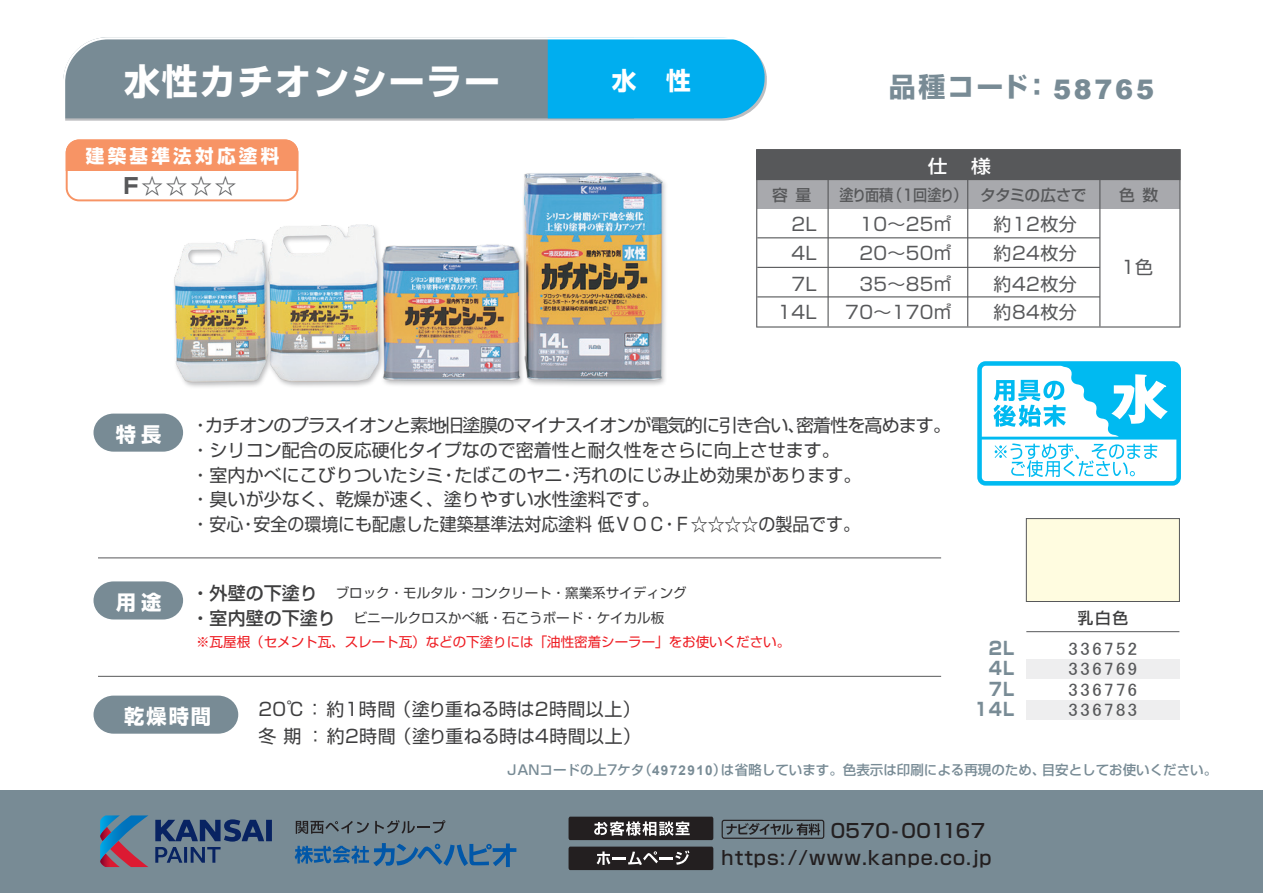
<style>
.page{position:relative;width:1263px;height:893px;background:#fff}
.page>*{position:absolute;margin:0;border:0;box-sizing:border-box;transform-origin:0 0}
.t1{font:700 36px "Shin Go Pro";letter-spacing:.05em;color:#fff}
.t2{font:700 27px "Shin Go Pro";letter-spacing:.07em;color:#788b95}
.t3{font:700 24.75px "Shin Go Pro";color:#fff}
.t4{font:700 21.45px "Shin Go Pro";color:#57585a}
.t5{font:700 20.25px "Shin Go Pro";letter-spacing:.1em;color:#fff}
.t6{font:500 19.05px/27.2px "Shin Go Pro";letter-spacing:.06em;color:#231f20}
.t7{font:700 18.45px "Shin Go Pro";letter-spacing:.18em;color:#fff}
.t8{font:18px/24.8px "Shin Go Pro";color:#3e3e3f}
.t9{font:18px "Shin Go Pro";letter-spacing:.025em;color:#57585a}
.t10{font:18px/27px "Shin Go Pro";letter-spacing:.025em;color:#3e3e3f}
.t11{font:18px/20.2px "MS P Gothic";letter-spacing:.1em;color:#57585a;text-align:justify;scale:1.1 1}
.t12{font:700 18px/20.2px "Shin Go Pro";letter-spacing:.075em;color:#788b95;text-align:right;scale:.9 1}
.t13{font:500 18px "Shin Go Pro";color:#fff;scale:1.1 1}
.t14{font:500 15.75px "Shin Go Pro";letter-spacing:-.05em;color:#57585a;scale:.9 1}
.t15{font:500 15.75px "Shin Go Pro";letter-spacing:-.05em;color:#57585a}
.t16{font:500 15.75px "Shin Go Pro";color:#3e3e3f}
.t17{font:13.5px/24.8px "Shin Go Pro";color:#3e3e3f}
.t18{font:500 13.5px "Shin Go Pro";color:#788b95}
.t19{font:13.5px "Shin Go Pro";color:#ee1d23}
.s1{font-family:"Arial";font-weight:900}
.s2{font-weight:500;font-size:18px}
.s3{font-family:"Arial";font-weight:700}
</style>
<div class="page">
<div style="left:0;top:791px;width:1263px;height:102px;background:#788b95"></div>
<svg style="left:296px;top:821px;width:73px;height:13px"></svg>
<svg style="left:375px;top:820px;width:70px;height:14px"></svg>
<svg style="left:295px;top:843px;width:221px;height:24px"></svg>
<svg style="left:155px;top:819px;width:117px;height:44px"></svg>
<svg style="left:100px;top:815px;width:48px;height:52px"></svg>
<div style="left:722px;top:820px;width:102px;height:19px;border:1px solid #231f20;border-radius:2px"></div>
<svg style="left:726px;top:823px;width:94px;height:12px"></svg>
<svg style="left:568px;top:817px;width:145px;height:23px;background:#504d4e"></svg>
<svg style="left:568px;top:847px;width:145px;height:23px;background:#393637"></svg>
<hr style="left:98px;top:558px;width:843px;height:1px;background:#57585a">
<hr style="left:98px;top:676px;width:843px;height:1px;background:#57585a">
<svg style="left:94px;top:696px;width:144px;height:38px;background:#80929b"></svg>
<svg style="left:94px;top:414px;width:89px;height:38px;background:#85969f"></svg>
<svg style="left:94px;top:581px;width:89px;height:38px;background:#85969f"></svg>
<svg style="left:756px;top:149px;width:424px;height:179px"></svg>
<div style="left:1026px;top:659px;width:153px;height:20px;background:#eeeeef"></div>
<div style="left:1026px;top:700px;width:153px;height:20px;background:#eeeeef"></div>
<div style="left:1026px;top:518px;width:154px;height:84px;background:#fffce0;border:1px solid #57585a"></div>
<hr style="left:1026px;top:631px;width:153px;height:1px;background:#57585a">
<img style="left:170px;top:165px;width:496px;height:222px">
<svg style="left:63px;top:37px;width:704px;height:84px;background:#5f9cb4"></svg>
<div style="left:977px;top:361px;width:204px;height:125px;border:5px solid #00baf1;border-radius:6px"></div>
<hr style="left:980px;top:437px;width:198px;height:3px;background:#00baf1">
<svg style="left:993px;top:363px;width:187px;height:114px"></svg>
<svg style="left:66px;top:139px;width:232px;height:62px"></svg>
<h1 class="t1" style="left:124px;top:52px;width:378px">水性カチオンシーラー</h1>
<h3 class="t3" style="left:612px;top:61px;width:81px">水　性</h3>
<p class="t7" style="left:86px;top:142px;width:195px">建築基準法対応塗料</p>
<p class="t4" style="left:124px;top:168px;width:114px">F☆☆☆☆</p>
<h2 class="t2" style="left:889px;top:66px;width:267px">品種コード：<span class="s1">58765</span></h2>
<p class="t13" style="left:928px;top:151px;width:20px">仕</p>
<p class="t13" style="left:971px;top:151px;width:19px">様</p>
<p class="t15" style="left:772px;top:182px;width:41px">容 量</p>
<p class="t14" style="left:839px;top:182px;width:276px">塗り面積（1回塗り） タタミの広さで</p>
<p class="t15" style="left:1119px;top:182px;width:41px">色 数</p>
<p class="t9" style="left:791px;top:209px;width:27px">2L</p>
<p class="t9" style="left:859px;top:209px;width:94px">10～25㎡</p>
<p class="t9" style="left:994px;top:209px;width:85px">約12枚分</p>
<p class="t9" style="left:1121px;top:252px;width:34px">1色</p>
<p class="t9" style="left:859px;top:239px;width:94px">20～50㎡</p>
<p class="t9" style="left:994px;top:239px;width:85px">約24枚分</p>
<p class="t9" style="left:791px;top:239px;width:27px">4L</p>
<p class="t9" style="left:791px;top:269px;width:27px">7L</p>
<p class="t9" style="left:859px;top:269px;width:94px">35～85㎡</p>
<p class="t9" style="left:994px;top:269px;width:85px">約42枚分</p>
<p class="t9" style="left:777px;top:298px;width:41px">14L</p>
<p class="t9" style="left:845px;top:298px;width:108px">70～170㎡</p>
<p class="t9" style="left:994px;top:298px;width:85px">約84枚分</p>
<p class="t5" style="left:116px;top:418px;width:47px">特長</p>
<p class="t8" style="left:192px;top:411px;width:761px">・カチオンのプラスイオンと素地・旧塗膜のマイナスイオンが電気的に引き合い、密着性を高めます。・シリコン配合の反応硬化タイプなので密着性と耐久性をさらに向上させます。<br>・室内かべにこびりついたシミ・たばこのヤニ・汚れのにじみ止め効果があります。<br>・臭いが少なく、乾燥が速く、塗りやすい水性塗料です。<br>・安心・安全の環境にも配慮した建築基準法対応塗料 低ＶＯＣ・Ｆ☆☆☆☆の製品です。</p>
<p class="t5" style="left:116px;top:586px;width:47px">用途</p>
<p class="t17" style="left:192px;top:579px;width:496px"><span class="s2">・外壁の下塗り　</span>ブロック・モルタル・コンクリート・窯業系サイディング<span class="s2">・室内壁の下塗り　</span>ビニールクロスかべ紙・石こうボード・ケイカル板</p>
<p class="t19" style="left:196px;top:631px;width:595px">※瓦屋根（セメント瓦、スレート瓦）などの下塗りには「油性密着シーラー」をお使いください。</p>
<p class="t5" style="left:124px;top:700px;width:89px">乾燥時間</p>
<p class="t10" style="left:258px;top:694px;width:384px">20℃ ： 約1時間 （塗り重ねる時は2時間以上）冬 期： 約2時間 （塗り重ねる時は4時間以上）</p>
<p class="t12" style="left:974px;top:636px;width:46px">2L<br>4L<br>7L<br>14L</p>
<p class="t16" style="left:1078px;top:605px;width:52px">乳白色</p>
<p class="t11" style="left:1068px;top:638px;width:64px">336752<br>336769<br>336776<br>336783</p>
<p class="t18" style="left:507px;top:759px;width:711px">JANコードの上7ケタ（<span class="s3">4972910</span>）は省略しています。色表示は印刷による再現のため、目安としてお使いください。</p>
<p class="t6" style="left:722px;top:814px;width:271px;text-indent:109px">0570- 001167 httpｓ://www.kanpe.co.jp</p>
</div>
